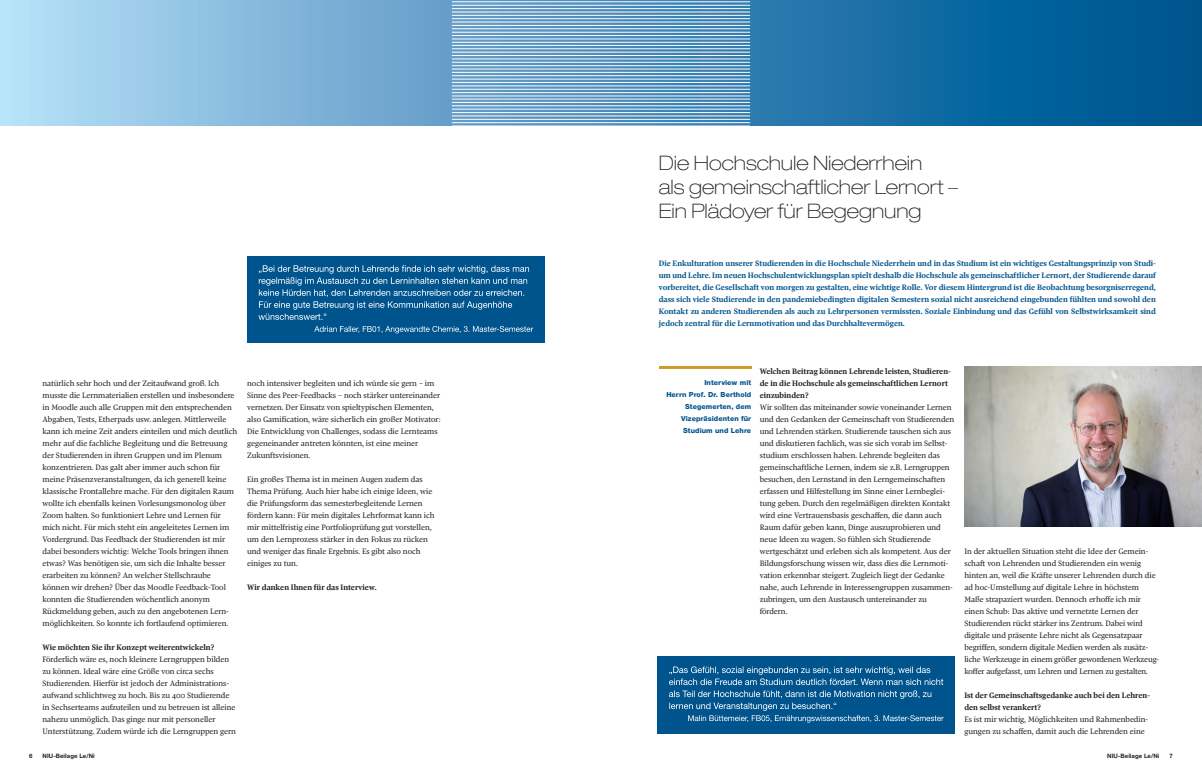
<style>
.page{position:relative;width:1202px;height:780px;background:#fff}
.page>*{position:absolute;margin:0;border:0;box-sizing:border-box;transform-origin:0 0}
.t1{font:100 expanded 20px/24px "Helvetica Neue";letter-spacing:-.005em;color:#231f20}
.t2{font:8px/12px "Pratt Nova Text";letter-spacing:-.005em;color:#231f20}
.t3{font:700 8px/12px "Pratt Nova Text";letter-spacing:-.005em;color:#00548e;text-align:justify}
.t4{font:700 8px/12px "Pratt Nova Text";letter-spacing:-.005em;color:#231f20}
.t5{font:800 7px/12px "Helvetica Neue CE";letter-spacing:.01em;color:#00548e;text-align:right}
.t6{font:700 6px "Helvetica Neue CE";letter-spacing:.01em;color:#231f20}
</style>
<div class="page">
<svg style="left:0;top:0;width:1202px;height:125px;background:#5194c0"></svg>
<hr style="left:452px;top:5px;width:298px;height:1px;background:#fff">
<hr style="left:452px;top:12px;width:298px;height:1px;background:#fff">
<hr style="left:452px;top:8px;width:298px;height:1px;background:#fff">
<hr style="left:452px;top:2px;width:298px;height:1px;background:#fff">
<hr style="left:452px;top:15px;width:298px;height:1px;background:#fff">
<hr style="left:452px;top:45px;width:298px;height:1px;background:#fff">
<hr style="left:452px;top:59px;width:298px;height:1px;background:#fff">
<hr style="left:452px;top:52px;width:298px;height:1px;background:#fff">
<hr style="left:452px;top:65px;width:298px;height:1px;background:#fff">
<hr style="left:452px;top:48px;width:298px;height:1px;background:#fff">
<hr style="left:452px;top:62px;width:298px;height:1px;background:#fff">
<hr style="left:452px;top:55px;width:298px;height:1px;background:#fff">
<hr style="left:452px;top:69px;width:298px;height:1px;background:#fff">
<hr style="left:452px;top:18px;width:298px;height:1px;background:#fff">
<hr style="left:452px;top:32px;width:298px;height:1px;background:#fff">
<hr style="left:452px;top:25px;width:298px;height:1px;background:#fff">
<hr style="left:452px;top:39px;width:298px;height:1px;background:#fff">
<hr style="left:452px;top:22px;width:298px;height:1px;background:#fff">
<hr style="left:452px;top:35px;width:298px;height:1px;background:#fff">
<hr style="left:452px;top:28px;width:298px;height:1px;background:#fff">
<hr style="left:452px;top:42px;width:298px;height:1px;background:#fff">
<hr style="left:452px;top:72px;width:298px;height:1px;background:#fff">
<hr style="left:452px;top:86px;width:298px;height:1px;background:#fff">
<hr style="left:452px;top:79px;width:298px;height:1px;background:#fff">
<hr style="left:452px;top:92px;width:298px;height:1px;background:#fff">
<hr style="left:452px;top:75px;width:298px;height:1px;background:#fff">
<hr style="left:452px;top:89px;width:298px;height:1px;background:#fff">
<hr style="left:452px;top:82px;width:298px;height:1px;background:#fff">
<hr style="left:452px;top:96px;width:298px;height:1px;background:#fff">
<hr style="left:452px;top:99px;width:298px;height:1px;background:#fff">
<hr style="left:452px;top:112px;width:298px;height:1px;background:#fff">
<hr style="left:452px;top:105px;width:298px;height:1px;background:#fff">
<hr style="left:452px;top:119px;width:298px;height:1px;background:#fff">
<hr style="left:452px;top:102px;width:298px;height:1px;background:#fff">
<hr style="left:452px;top:116px;width:298px;height:1px;background:#fff">
<hr style="left:452px;top:109px;width:298px;height:1px;background:#fff">
<hr style="left:452px;top:122px;width:298px;height:1px;background:#fff">
<hr style="left:659px;top:367px;width:92px;height:2px;background:#cf9b2a">
<div style="left:658px;top:656px;width:297px;height:77px;background:#00548e"></div>
<svg style="left:669px;top:666px;width:275px;height:56px"></svg>
<img style="left:965px;top:367px;width:237px;height:160px">
<div style="left:247px;top:256px;width:297px;height:86px;background:#00548e"></div>
<svg style="left:314px;top:326px;width:219px;height:7px"></svg>
<svg style="left:258px;top:265px;width:271px;height:55px"></svg>
<p class="t2" style="left:43px;top:377px;width:196px">natürlich sehr hoch und der Zeitaufwand groß. Ich musste die Lernmaterialien erstellen und insbesondere in Moodle auch alle Gruppen mit den entsprechenden Abgaben, Tests, Etherpads usw. anlegen. Mittlerweile kann ich meine Zeit anders einteilen und mich deutlich mehr auf die fachliche Begleitung und die Betreuung der Studierenden in ihren Gruppen und im Plenum konzentrieren. Das galt aber immer auch schon für meine Präsenzveranstaltungen, da ich generell keine klassische Frontallehre mache. Für den digitalen Raum wollte ich ebenfalls keinen Vorlesungsmonolog über Zoom halten. So funktioniert Lehre und Lernen für mich nicht. Für mich steht ein angeleitetes Lernen im Vordergrund. Das Feedback der Studierenden ist mir dabei besonders wichtig: Welche Tools bringen ihnen etwas? Was benötigen sie, um sich die Inhalte besser erarbeiten zu können? An welcher Stellschraube können wir drehen? Über das Moodle Feedback-Tool konnten die Studierenden wöchentlich anonym Rückmeldung geben, auch zu den angebotenen Lern&shy;möglichkeiten. So konnte ich fortlaufend optimieren.</p>
<p class="t4" style="left:43px;top:641px;width:173px">Wie möchten Sie ihr Konzept weiterentwickeln?</p>
<p class="t2" style="left:43px;top:653px;width:195px">Förderlich wäre es, noch kleinere Lerngruppen bilden zu können. Ideal wäre eine Größe von circa sechs Studierenden. Hierfür ist jedoch der Administrations&shy;aufwand schlichtweg zu hoch. Bis zu 400 Studierende in Sechserteams aufzuteilen und zu betreuen ist alleine nahezu unmöglich. Das ginge nur mit personeller Unterstützung. Zudem würde ich die Lerngruppen gern</p>
<p class="t2" style="left:247px;top:377px;width:195px">noch intensiver begleiten und ich würde sie gern – im Sinne des Peer-Feedbacks – noch stärker untereinander vernetzen. Der Einsatz von spieltypischen Elementen, also Gamification, wäre sicherlich ein großer Motivator:<br>Die Entwicklung von Challenges, sodass die Lernteams gegeneinander antreten könnten, ist eine meiner Zukunftsvisionen.</p>
<p class="t2" style="left:247px;top:473px;width:189px">Ein großes Thema ist in meinen Augen zudem das Thema Prüfung. Auch hier habe ich einige Ideen, wie die Prüfungsform das semesterbegleitende Lernen fördern kann: Für mein digitales Lehrformat kann ich mir mittelfristig eine Portfolioprüfung gut vorstellen, um den Lernprozess stärker in den Fokus zu rücken und weniger das finale Ergebnis. Es gibt also noch einiges zu tun.</p>
<p class="t4" style="left:247px;top:581px;width:131px">Wir danken Ihnen für das Interview.</p>
<h1 class="t1" style="left:659px;top:150px;width:301px">Die Hochschule Niederrhein<br>als gemeinschaftlicher Lernort –<br>Ein Plädoyer für Begegnung</h1>
<p class="t3" style="left:659px;top:257px;width:499px">Die Enkulturation unserer Studierenden in die Hochschule Niederrhein und in das Studium ist ein wichtiges Gestaltungsprinzip von Studi&shy;um und Lehre. Im neuen Hochschulentwicklungsplan spielt deshalb die Hochschule als gemeinschaftlicher Lernort, der Studierende darauf vorbereitet, die Gesellschaft von morgen zu gestalten, eine wichtige Rolle. Vor diesem Hintergrund ist die Beobachtung besorgniserregend, dass sich viele Studierende in den pandemiebedingten digitalen Semestern sozial nicht ausreichend eingebunden fühlten und sowohl den Kontakt zu anderen Studierenden als auch zu Lehrpersonen vermissten. Soziale Einbindung und das Gefühl von Selbstwirksamkeit sind jedoch zentral für die Lernmotivation und das Durchhaltevermögen.</p>
<p class="t5" style="left:666px;top:376px;width:86px">Interview mit<br>Herrn Prof. Dr. Berthold<br>Stegemerten, dem<br>Vizepräsidenten für<br>Studium und Lehre</p>
<p class="t4" style="left:760px;top:365px;width:193px">Welchen Beitrag können Lehrende leisten, Studieren&shy;de in die Hochschule als gemeinschaftlichen Lernort einzubinden?</p>
<p class="t2" style="left:760px;top:401px;width:196px">Wir sollten das miteinander sowie voneinander Lernen und den Gedanken der Gemeinschaft von Studierenden und Lehrenden stärken. Studierende tauschen sich aus und diskutieren fachlich, was sie sich vorab im Selbst&shy;studium erschlossen haben. Lehrende begleiten das gemeinschaftliche Lernen, indem sie z.B. Lerngruppen besuchen, den Lernstand in den Lerngemeinschaften erfassen und Hilfestellung im Sinne einer Lernbeglei&shy;tung geben. Durch den regelmäßigen direkten Kontakt wird eine Vertrauensbasis geschaffen, die dann auch Raum dafür geben kann, Dinge auszuprobieren und neue Ideen zu wagen. So fühlen sich Studierende wertgeschätzt und erleben sich als kompetent. Aus der Bildungsforschung wissen wir, dass dies die Lernmoti&shy;vation erkennbar steigert. Zugleich liegt der Gedanke nahe, auch Lehrende in Interessengruppen zusammen&shy;zubringen, um den Austausch untereinander zu fördern.</p>
<p class="t2" style="left:964px;top:545px;width:196px">In der aktuellen Situation steht die Idee der Gemein&shy;schaft von Lehrenden und Studierenden ein wenig hinten an, weil die Kräfte unserer Lehrenden durch die ad hoc-Umstellung auf digitale Lehre in höchstem Maße strapaziert wurden. Dennoch erhoffe ich mir einen Schub: Das aktive und vernetzte Lernen der Studierenden rückt stärker ins Zentrum. Dabei wird digitale und präsente Lehre nicht als Gegensatzpaar begriffen, sondern digitale Medien werden als zusätz&shy;liche Werkzeuge in einem größer gewordenen Werkzeug&shy;koffer aufgefasst, um Lehren und Lernen zu gestalten.</p>
<p class="t4" style="left:964px;top:689px;width:187px">Ist der Gemeinschaftsgedanke auch bei den Lehren&shy;den selbst verankert?</p>
<p class="t2" style="left:964px;top:713px;width:185px">Es ist mir wichtig, Möglichkeiten und Rahmenbedin&shy;gungen zu schaffen, damit auch die Lehrenden eine</p>
<p class="t6" style="left:29px;top:752px;width:5px">6</p>
<p class="t6" style="left:43px;top:752px;width:54px">NIU-Beilage Le/Ni</p>
<p class="t6" style="left:1107px;top:752px;width:54px">NIU-Beilage Le/Ni</p>
<p class="t6" style="left:1169px;top:752px;width:5px">7</p>
</div>
